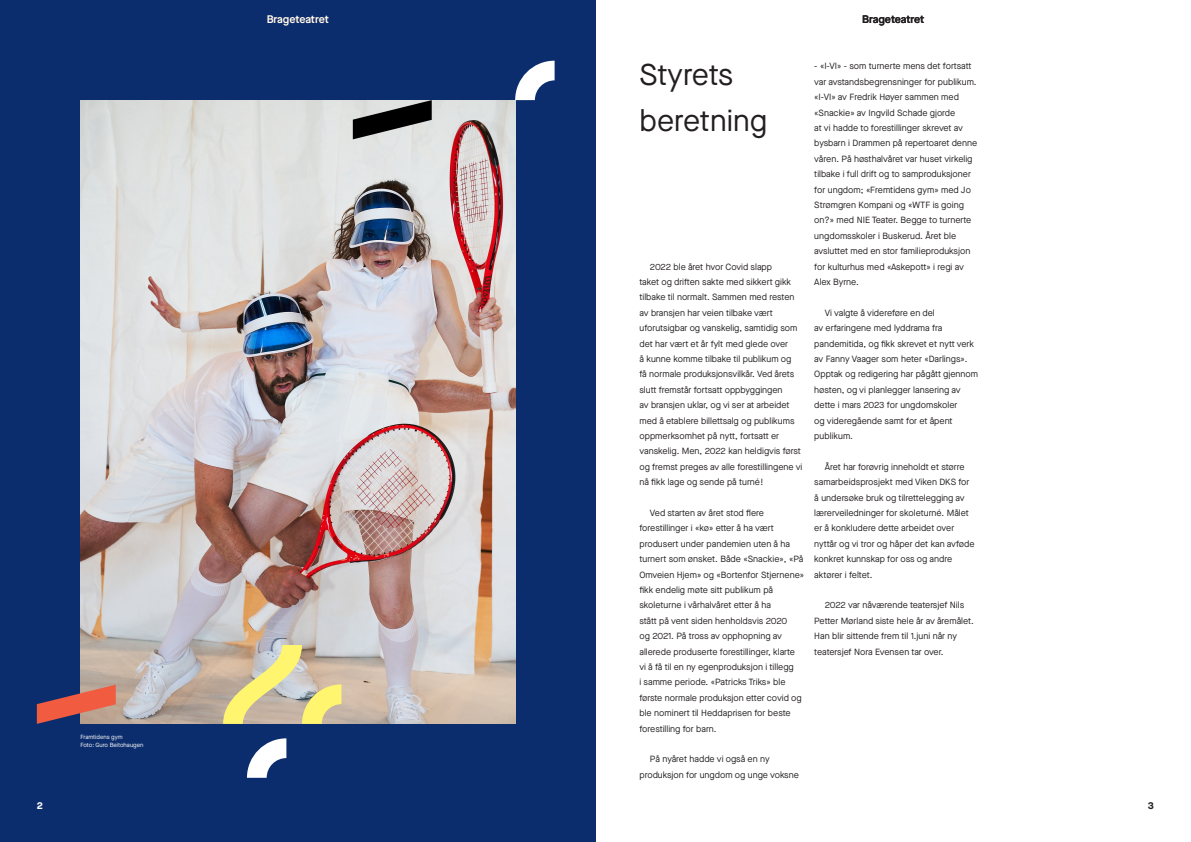
<style>
.page{position:relative;width:1191px;height:842px;background:#fff}
.page>*{position:absolute;margin:0;border:0;box-sizing:border-box;transform-origin:0 0}
.t1{font:30px "Maison Neue";color:#231f20}
.t2{font:600 11px "Maison Neue";letter-spacing:-.01em;color:#fff}
.t3{font:600 11px "Maison Neue";letter-spacing:-.01em;color:#231f20}
.t4{font:700 10px "Maison Neue";color:#fff}
.t5{font:700 10px "Maison Neue";color:#231f20}
.t6{font:9px/15.4px "Maison Neue";color:#231f20}
.t7{font:6px "Maison Neue";color:#fff}
</style>
<div class="page">
<div style="left:0;top:0;width:595px;height:842px;background:#0c2d6d"></div>
<img style="left:80px;top:100px;width:435px;height:624px">
<svg style="left:223px;top:645px;width:118px;height:79px;background:#d4c798"></svg>
<svg style="left:247px;top:738px;width:39px;height:40px"></svg>
<svg style="left:515px;top:61px;width:39px;height:39px"></svg>
<svg style="left:353px;top:100px;width:79px;height:39px;background:#6e6f6f"></svg>
<svg style="left:37px;top:685px;width:79px;height:39px"></svg>
<p class="t7" style="left:80px;top:733px;width:44px">Framtidens gym</p>
<p class="t7" style="left:80px;top:741px;width:65px">Foto: Guro Beitohaugen</p>
<p class="t2" style="left:267px;top:12px;width:64px">Brageteatret</p>
<p class="t3" style="left:862px;top:12px;width:64px">Brageteatret</p>
<p class="t1" style="left:639px;top:54px;width:95px">Styrets</p>
<p class="t1" style="left:639px;top:100px;width:129px">beretning</p>
<p class="t6" style="left:639px;top:259px;width:164px;text-indent:10px">2022 ble året hvor Covid slapp<br>taket og driften sakte med sikkert gikk tilbake til normalt. Sammen med resten av bransjen har veien tilbake vært uforutsigbar og vanskelig, samtidig som det har vært et år fylt med glede over<br>å kunne komme tilbake til publikum og<br>få normale produksjonsvilkår. Ved årets slutt fremstår fortsatt oppbyggingen<br>av bransjen uklar, og vi ser at arbeidet med å etablere billettsalg og publikums oppmerksomhet på nytt, fortsatt er vanskelig. Men, 2022 kan heldigvis først og fremst preges av alle forestillingene vi nå fikk lage og sende på turné!</p>
<p class="t6" style="left:639px;top:505px;width:166px;text-indent:10px">Ved starten av året stod flere forestillinger i «kø» etter å ha vært produsert under pandemien uten å ha turnert som ønsket. Både «Snackie», «På Omveien Hjem» og «Bortenfor Stjernene» fikk endelig møte sitt publikum på skoleturne i vårhalvåret etter å ha<br>stått på vent siden henholdsvis 2020<br>og 2021. På tross av opphopning av allerede produserte forestillinger, klarte<br>vi å få til en ny egenproduksjon i tillegg<br>i samme periode. «Patricks Triks» ble første normale produksjon etter covid og ble nominert til Heddaprisen for beste forestilling for barn.</p>
<p class="t6" style="left:639px;top:751px;width:161px;text-indent:10px">På nyåret hadde vi også en ny produksjon for ungdom og unge voksne</p>
<p class="t6" style="left:814px;top:58px;width:164px">- «I-VI» - som turnerte mens det fortsatt var avstandsbegrensninger for publikum. «I-VI» av Fredrik Høyer sammen med «Snackie» av Ingvild Schade gjorde<br>at vi hadde to forestillinger skrevet av bysbarn i Drammen på repertoaret denne våren. På høsthalvåret var huset virkelig tilbake i full drift og to samproduksjoner for ungdom; «Fremtidens gym» med Jo Strømgren Kompani og «WTF is going on?» med NIE Teater. Begge to turnerte ungdomsskoler i Buskerud. Året ble avsluttet med en stor familieproduksjon for kulturhus med «Askepott» i regi av Alex Byrne.</p>
<p class="t6" style="left:814px;top:305px;width:165px;text-indent:10px">Vi valgte å videreføre en del<br>av erfaringene med lyddrama fra pandemitida, og fikk skrevet et nytt verk av Fanny Vaager som heter «Darlings».<br>Opptak og redigering har pågått gjennom høsten, og vi planlegger lansering av dette i mars 2023 for ungdomskoler<br>og videregående samt for et åpent publikum.</p>
<p class="t6" style="left:814px;top:459px;width:162px;text-indent:10px">Året har forøvrig inneholdt et større samarbeidsprosjekt med Viken DKS for å undersøke bruk og tilrettelegging av lærerveiledninger for skoleturné. Målet er å konkludere dette arbeidet over nyttår og vi tror og håper det kan avføde konkret kunnskap for oss og andre aktører i feltet.</p>
<p class="t6" style="left:814px;top:597px;width:161px;text-indent:10px">2022 var nåværende teatersjef Nils Petter Mørland siste hele år av åremålet.<br>Han blir sittende frem til 1.juni når ny teatersjef Nora Evensen tar over.</p>
<p class="t4" style="left:37px;top:798px;width:8px">2</p>
<p class="t5" style="left:1148px;top:798px;width:8px">3</p>
</div>
